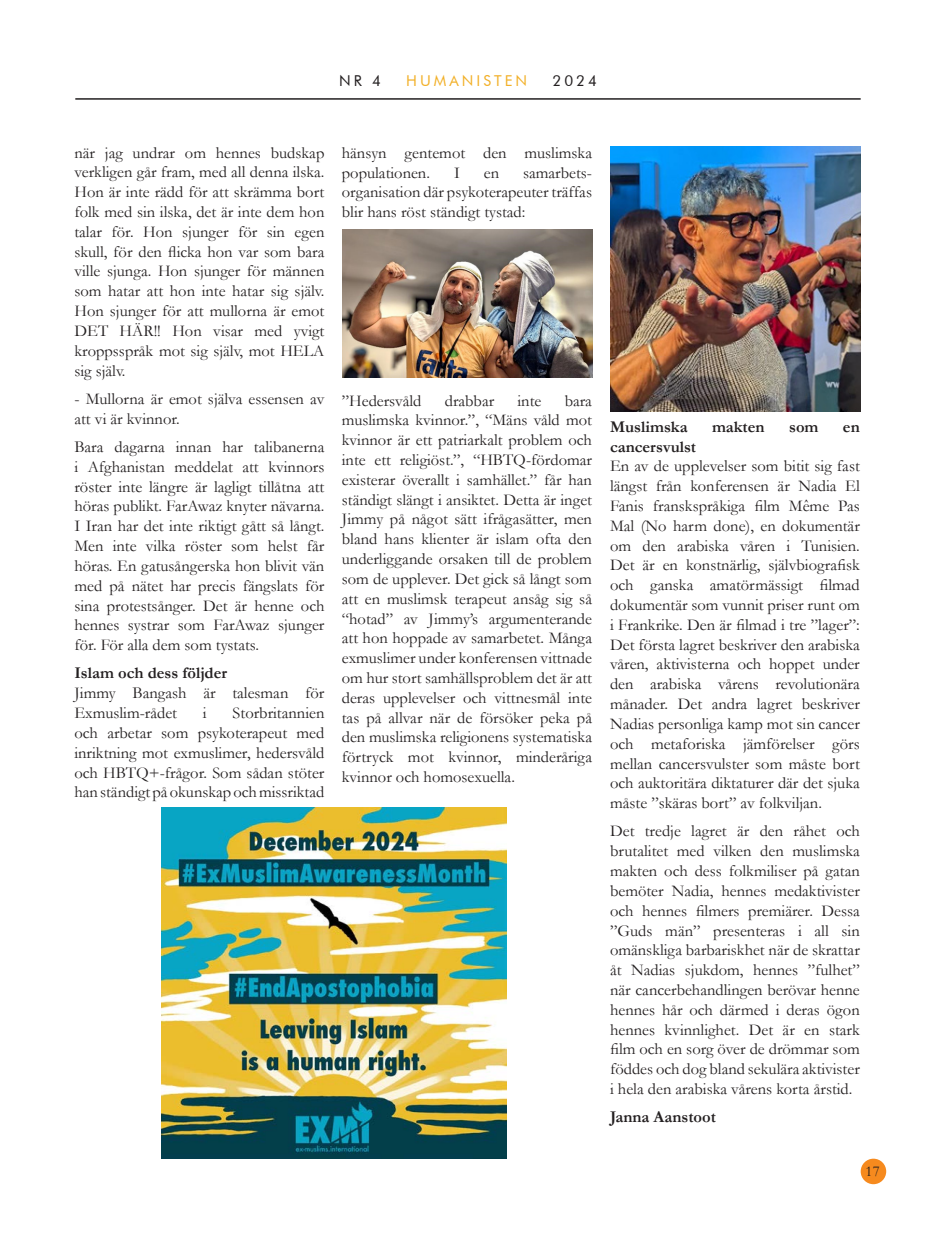
<style>
.page{position:relative;width:936px;height:1234px;background:#fff}
.page>*{position:absolute;margin:0;border:0;box-sizing:border-box;transform-origin:0 0}
.t1{font:16.5px/19.8px "Garamond";color:#231f20;text-align:justify}
.t2{font:700 16.5px "Garamond";color:#231f20}
.t3{font:15px "Futura BT";letter-spacing:.2em;color:#f2b028}
.t4{font:15px "Futura BT";letter-spacing:.2em;color:#231f20}
.t5{font:15px "Garamond";color:#231f20}
</style>
<div class="page">
<hr style="left:75px;top:98px;width:785px;height:2px;background:#231f20">
<div style="left:860px;top:1158px;width:26px;height:25px;background:#f68a1e;border-radius:50%"></div>
<img style="left:342px;top:229px;width:250px;height:148px">
<img style="left:610px;top:147px;width:250px;height:265px">
<img style="left:162px;top:807px;width:344px;height:351px">
<p class="t4" style="left:339px;top:71px;width:43px">NR 4</p>
<p class="t3" style="left:406px;top:71px;width:122px">HUMANISTEN</p>
<p class="t4" style="left:552px;top:71px;width:46px">2024</p>
<p class="t1" style="left:74px;top:142px;width:251px">när jag undrar om hennes budskap verkligen går fram, med all denna ilska.<br>Hon är inte rädd för att skrämma bort folk med sin ilska, det är inte dem hon talar för. Hon sjunger för sin egen skull, för den flicka hon var som bara ville sjunga. Hon sjunger för männen som hatar att hon inte hatar sig själv.<br>Hon sjunger för att mullorna är emot DET HÄR!! Hon visar med yvigt kroppsspråk mot sig själv, mot HELA sig själv.</p>
<p class="t1" style="left:74px;top:388px;width:251px">- Mullorna är emot själva essensen av att vi är kvinnor.</p>
<p class="t1" style="left:74px;top:436px;width:251px">Bara dagarna innan har talibanerna i Afghanistan meddelat att kvinnors röster inte längre är lagligt tillåtna att höras publikt. FarAwaz knyter nävarna.<br>I Iran har det inte riktigt gått så långt.<br>Men inte vilka röster som helst får höras. En gatusångerska hon blivit vän med på nätet har precis fängslats för sina protestsånger. Det är henne och hennes systrar som FarAwaz sjunger för. För alla dem som tystats.</p>
<p class="t2" style="left:74px;top:662px;width:154px">Islam och dess följder</p>
<p class="t1" style="left:74px;top:682px;width:251px">Jimmy Bangash är talesman för<br>Exmuslim-rådet</p>
<p class="t1" style="left:74px;top:702px;width:251px;text-indent:158px">Storbritannien och arbetar som psykoterapeut med inriktning mot exmuslimer, hedersvåld och HBTQ+-frågor. Som sådan stöter han ständigt på okunskap och missriktad</p>
<p class="t1" style="left:203px;top:702px;width:5px">i</p>
<p class="t1" style="left:342px;top:142px;width:252px">hänsyn gentemot den muslimska populationen.</p>
<p class="t1" style="left:342px;top:162px;width:252px;text-indent:181px">samarbets&shy;organisation där psykoterapeuter träffas blir hans röst ständigt tystad:</p>
<p class="t1" style="left:454px;top:162px;width:7px">I</p>
<p class="t1" style="left:484px;top:162px;width:17px">en</p>
<p class="t1" style="left:342px;top:390px;width:252px;text-indent:223px">bara muslimska kvinnor.”, “Mäns våld mot kvinnor är ett patriarkalt problem och inte ett religiöst.”, “HBTQ-fördomar existerar överallt i samhället.” får han ständigt slängt i ansiktet. Detta är inget Jimmy på något sätt ifrågasätter, men bland hans klienter är islam ofta den underliggande orsaken till de problem som de upplever. Det gick så långt som att en muslimsk terapeut ansåg sig så “hotad” av Jimmy’s argumenterande att hon hoppade av samarbetet. Många exmuslimer under konferensen vittnade om hur stort samhällsproblem det är att deras upplevelser och vittnesmål inte tas på allvar när de försöker peka på den muslimska religionens systematiska förtryck mot kvinnor, minderåriga kvinnor och homosexuella.</p>
<p class="t1" style="left:342px;top:390px;width:81px">”Hedersvåld</p>
<p class="t1" style="left:444px;top:390px;width:51px">drabbar</p>
<p class="t1" style="left:517px;top:390px;width:25px">inte</p>
<p class="t2" style="left:610px;top:415px;width:79px">Muslimska</p>
<p class="t2" style="left:712px;top:415px;width:54px">makten</p>
<p class="t2" style="left:789px;top:415px;width:31px">som</p>
<p class="t2" style="left:842px;top:415px;width:18px">en</p>
<p class="t2" style="left:610px;top:435px;width:88px">cancersvulst</p>
<p class="t1" style="left:610px;top:455px;width:251px">En av de upplevelser som bitit sig fast längst från konferensen är Nadia El Fanis franskspråkiga film Même Pas Mal (No harm done), en dokumentär om den arabiska våren i Tunisien.<br>Det är en konstnärlig, självbiografisk och ganska amatörmässigt filmad dokumentär som vunnit priser runt om i Frankrike. Den är filmad i tre ”lager”:<br>Det första lagret beskriver den arabiska våren, aktivisterna och hoppet under den arabiska vårens revolutionära månader. Det andra lagret beskriver Nadias personliga kamp mot sin cancer och metaforiska jämförelser görs mellan cancersvulster som måste bort och auktoritära diktaturer där det sjuka måste ”skäras bort” av folkviljan.</p>
<p class="t1" style="left:610px;top:820px;width:251px">Det tredje lagret är den råhet och brutalitet med vilken den muslimska makten och dess folkmiliser på gatan bemöter Nadia, hennes medaktivister och hennes filmers premiärer. Dessa ”Guds män” presenteras i all sin omänskliga barbariskhet när de skrattar åt Nadias sjukdom, hennes ”fulhet” när cancerbehandlingen berövar henne hennes hår och därmed i deras ögon hennes kvinnlighet. Det är en stark film och en sorg över de drömmar som föddes och dog bland sekulära aktivister i hela den arabiska vårens korta årstid.</p>
<p class="t2" style="left:610px;top:1105px;width:107px">Janna Aanstoot</p>
<p class="t5" style="left:865px;top:1161px;width:16px">17</p>
</div>
